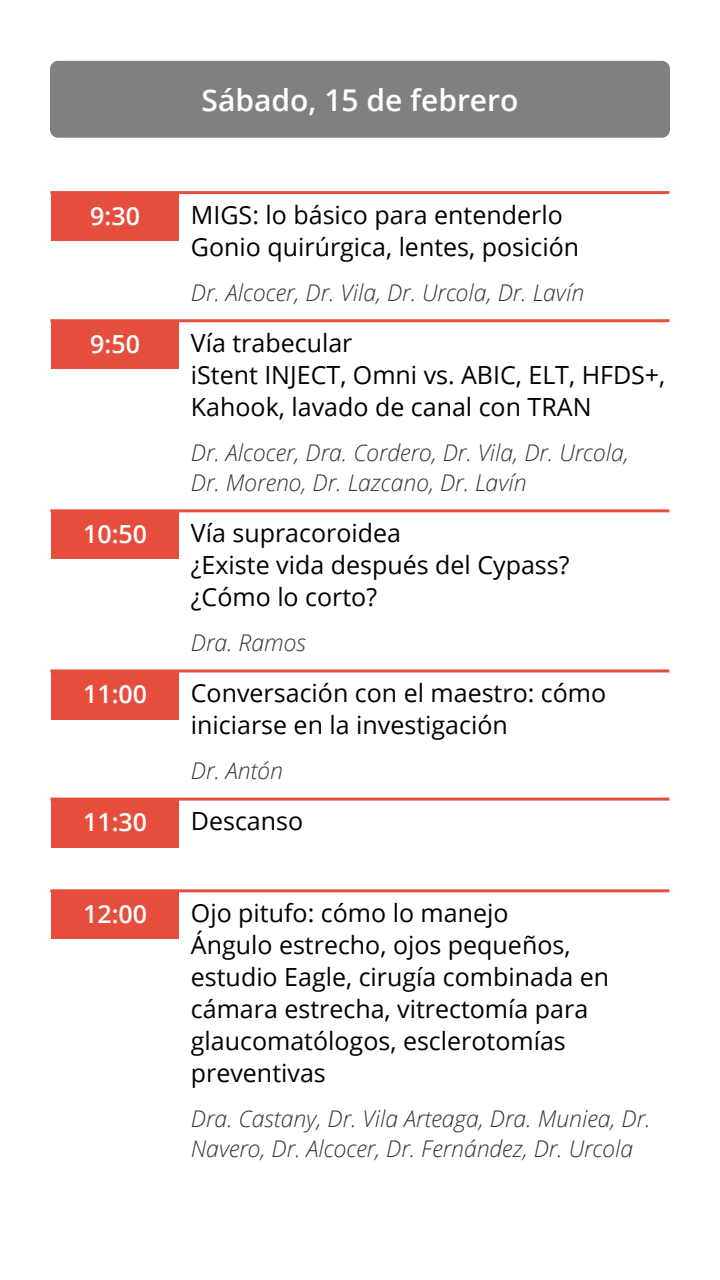
<style>
.page{position:relative;width:720px;height:1280px;background:#fff}
.page>*{position:absolute;margin:0;border:0;box-sizing:border-box;transform-origin:0 0}
.t1{font:600 30px "Open Sans";color:#fff}
.t2{font:25px/32px "Open Sans";color:#000}
.t3{font:600 25px "Open Sans";color:#fff}
.t4{font:italic 300 23px/30px "Open Sans";color:#333}
</style>
<div class="page">
<hr style="left:50px;top:191px;width:130px;height:3px;background:#e54e3d">
<hr style="left:180px;top:191px;width:489px;height:3px;background:#e54e3d">
<hr style="left:50px;top:319px;width:130px;height:3px;background:#e54e3d">
<hr style="left:180px;top:319px;width:489px;height:3px;background:#e54e3d">
<hr style="left:180px;top:798px;width:489px;height:3px;background:#e54e3d">
<hr style="left:50px;top:798px;width:130px;height:3px;background:#e54e3d">
<hr style="left:50px;top:509px;width:130px;height:3px;background:#e54e3d">
<hr style="left:50px;top:669px;width:130px;height:3px;background:#e54e3d">
<hr style="left:180px;top:509px;width:489px;height:3px;background:#e54e3d">
<hr style="left:180px;top:669px;width:489px;height:3px;background:#e54e3d">
<hr style="left:50px;top:889px;width:130px;height:3px;background:#e54e3d">
<hr style="left:180px;top:889px;width:489px;height:3px;background:#e54e3d">
<div style="left:51px;top:194px;width:128px;height:47px;background:#e54e3d"></div>
<div style="left:51px;top:322px;width:128px;height:47px;background:#e54e3d"></div>
<div style="left:51px;top:512px;width:128px;height:47px;background:#e54e3d"></div>
<div style="left:51px;top:672px;width:128px;height:47px;background:#e54e3d"></div>
<div style="left:51px;top:800px;width:128px;height:47px;background:#e54e3d"></div>
<div style="left:51px;top:892px;width:128px;height:47px;background:#e54e3d"></div>
<div style="left:50px;top:61px;width:620px;height:77px;background:#808080;border-radius:8px"></div>
<p class="t1" style="left:202px;top:79px;width:318px">Sábado, 15 de febrero</p>
<p class="t3" style="left:90px;top:198px;width:51px">9:30</p>
<p class="t2" style="left:191px;top:198px;width:390px">MIGS: lo básico para entenderlo<br>Gonio quirúrgica, lentes, posición</p>
<p class="t4" style="left:191px;top:277px;width:395px">Dr. Alcocer, Dr. Vila, Dr. Urcola, Dr. Lavín</p>
<p class="t3" style="left:90px;top:327px;width:51px">9:50</p>
<p class="t2" style="left:191px;top:326px;width:476px">Vía trabecular<br>iStent INJECT, Omni vs. ABIC, ELT, HFDS+,<br>Kahook, lavado de canal con TRAN</p>
<p class="t4" style="left:191px;top:437px;width:440px">Dr. Alcocer, Dra. Cordero, Dr. Vila, Dr. Urcola,<br>Dr. Moreno, Dr. Lazcano, Dr. Lavín</p>
<p class="t3" style="left:83px;top:517px;width:65px">10:50</p>
<p class="t2" style="left:191px;top:516px;width:380px">Vía supracoroidea<br>¿Existe vida después del Cypass? ¿Cómo lo corto?</p>
<p class="t4" style="left:191px;top:627px;width:116px">Dra. Ramos</p>
<p class="t3" style="left:83px;top:677px;width:65px">11:00</p>
<p class="t2" style="left:191px;top:676px;width:417px">Conversación con el maestro: cómo iniciarse en la investigación</p>
<p class="t4" style="left:191px;top:755px;width:94px">Dr. Antón</p>
<p class="t3" style="left:83px;top:805px;width:65px">11:30</p>
<p class="t2" style="left:191px;top:805px;width:114px">Descanso</p>
<p class="t3" style="left:83px;top:897px;width:65px">12:00</p>
<p class="t2" style="left:191px;top:896px;width:420px">Ojo pitufo: cómo lo manejo<br>Ángulo estrecho, ojos pequeños, estudio Eagle, cirugía combinada en cámara estrecha, vitrectomía para glaucomatólogos, esclerotomías preventivas</p>
<p class="t4" style="left:191px;top:1103px;width:461px">Dra. Castany, Dr. Vila Arteaga, Dra. Muniea, Dr.<br>Navero, Dr. Alcocer, Dr. Fernández, Dr. Urcola</p>
</div>
